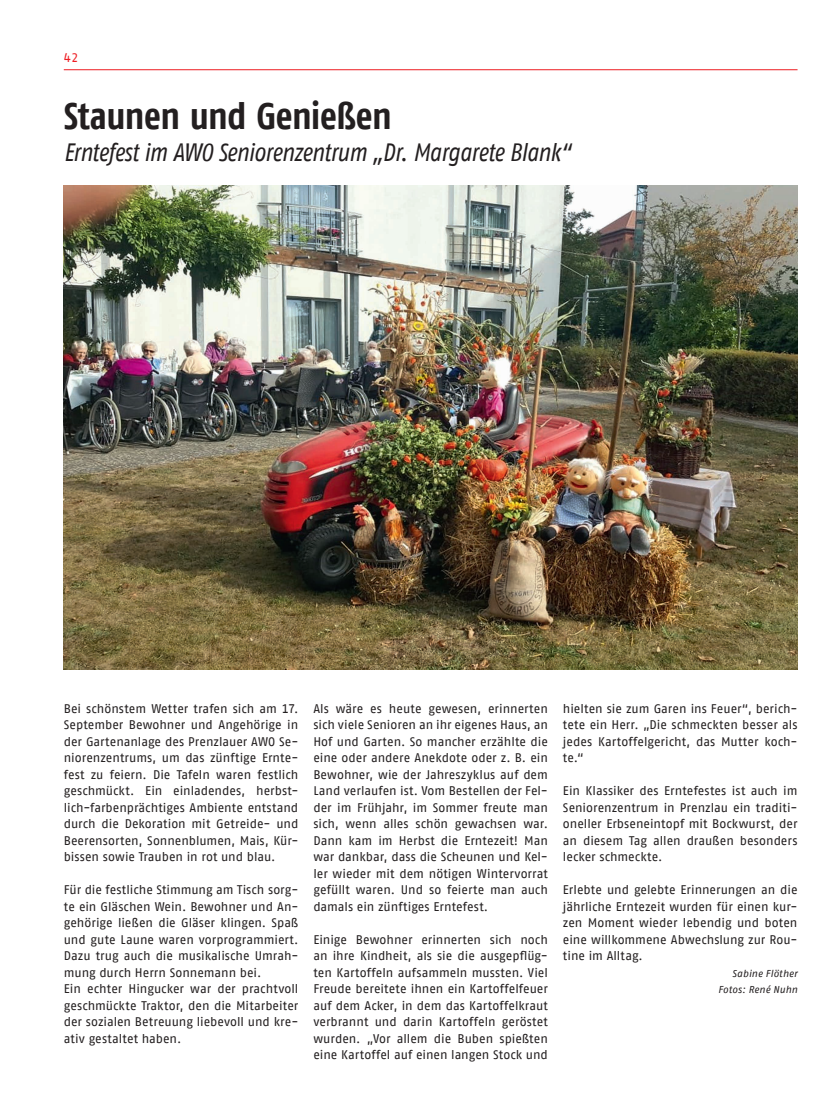
<style>
.page{position:relative;width:833px;height:1117px;background:#fff}
.page>*{position:absolute;margin:0;border:0;box-sizing:border-box;transform-origin:0 0}
.Verfasser{font:700 37.5px "AWO Fago Cond";letter-spacing:-.015em;color:#231f20}
.Verfasser-2{font:italic 25px "AWO Fago Cond";letter-spacing:-.015em;color:#231f20}
.Verfasser-3{font:12.5px/16.5px "AWO Fago Office";letter-spacing:-.005em;color:#231f20;text-align:justify}
.t1{font:12.5px "AWO Fago Office";color:#ee1d23}
.Verfasser-4{font:italic 10px "AWO Fago Office";letter-spacing:.01em;color:#231f20}
</style>
<div class="page">
<hr style="left:64px;top:69px;width:733px;height:1px;background:#ee1d23">
<img style="left:64px;top:185px;width:733px;height:484px">
<p class="t1" style="left:64px;top:50px;width:16px">42</p>
<p class="Verfasser" style="left:64px;top:94px;width:329px">Staunen und Genießen</p>
<p class="Verfasser-2" style="left:64px;top:138px;width:509px">Erntefest im AWO Seniorenzentrum „Dr. Margarete Blank“</p>
<p class="Verfasser-3" style="left:64px;top:699px;width:236px">Bei schönstem Wetter trafen sich am 17.<br>September Bewohner und Angehörige in der Gartenanlage des Prenzlauer AWO Se&shy;niorenzentrums, um das zünftige Ernte&shy;fest zu feiern. Die Tafeln waren festlich geschmückt. Ein einladendes, herbst&shy;lich-farbenprächtiges Ambiente entstand durch die Dekoration mit Getreide- und Beerensorten, Sonnenblumen, Mais, Kür&shy;bissen sowie Trauben in rot und blau.</p>
<p class="Verfasser-3" style="left:64px;top:881px;width:236px">Für die festliche Stimmung am Tisch sorg&shy;te ein Gläschen Wein. Bewohner und An&shy;gehörige ließen die Gläser klingen. Spaß und gute Laune waren vorprogrammiert.<br>Dazu trug auch die musikalische Umrah&shy;mung durch Herrn Sonnemann bei.</p>
<p class="Verfasser-3" style="left:64px;top:980px;width:236px">Ein echter Hingucker war der prachtvoll geschmückte Traktor, den die Mitarbeiter der sozialen Betreuung liebevoll und kre&shy;ativ gestaltet haben.</p>
<p class="Verfasser-3" style="left:313px;top:699px;width:236px">Als wäre es heute gewesen, erinnerten sich viele Senioren an ihr eigenes Haus, an Hof und Garten. So mancher erzählte die eine oder andere Anekdote oder z. B. ein Bewohner, wie der Jahreszyklus auf dem Land verlaufen ist. Vom Bestellen der Fel&shy;der im Frühjahr, im Sommer freute man sich, wenn alles schön gewachsen war.<br>Dann kam im Herbst die Erntezeit! Man war dankbar, dass die Scheunen und Kel&shy;ler wieder mit dem nötigen Wintervorrat gefüllt waren. Und so feierte man auch damals ein zünftiges Erntefest.</p>
<p class="Verfasser-3" style="left:313px;top:930px;width:236px">Einige Bewohner erinnerten sich noch an ihre Kindheit, als sie die ausgepflüg&shy;ten Kartoffeln aufsammeln mussten. Viel Freude bereitete ihnen ein Kartoffelfeuer auf dem Acker, in dem das Kartoffelkraut verbrannt und darin Kartoffeln geröstet wurden. „Vor allem die Buben spießten eine Kartoffel auf einen langen Stock und</p>
<p class="Verfasser-3" style="left:563px;top:699px;width:236px">hielten sie zum Garen ins Feuer“, berich&shy;tete ein Herr. „Die schmeckten besser als jedes Kartoffelgericht, das Mutter koch&shy;te.“</p>
<p class="Verfasser-3" style="left:563px;top:782px;width:236px">Ein Klassiker des Erntefestes ist auch im Seniorenzentrum in Prenzlau ein traditi&shy;oneller Erbseneintopf mit Bockwurst, der an diesem Tag allen draußen besonders lecker schmeckte.</p>
<p class="Verfasser-3" style="left:563px;top:881px;width:236px">Erlebte und gelebte Erinnerungen an die jährliche Erntezeit wurden für einen kur&shy;zen Moment wieder lebendig und boten eine willkommene Abwechslung zur Rou&shy;tine im Alltag.</p>
<p class="Verfasser-4" style="left:732px;top:967px;width:67px">Sabine Flöther</p>
<p class="Verfasser-4" style="left:718px;top:983px;width:81px">Fotos: René Nuhn</p>
</div>
